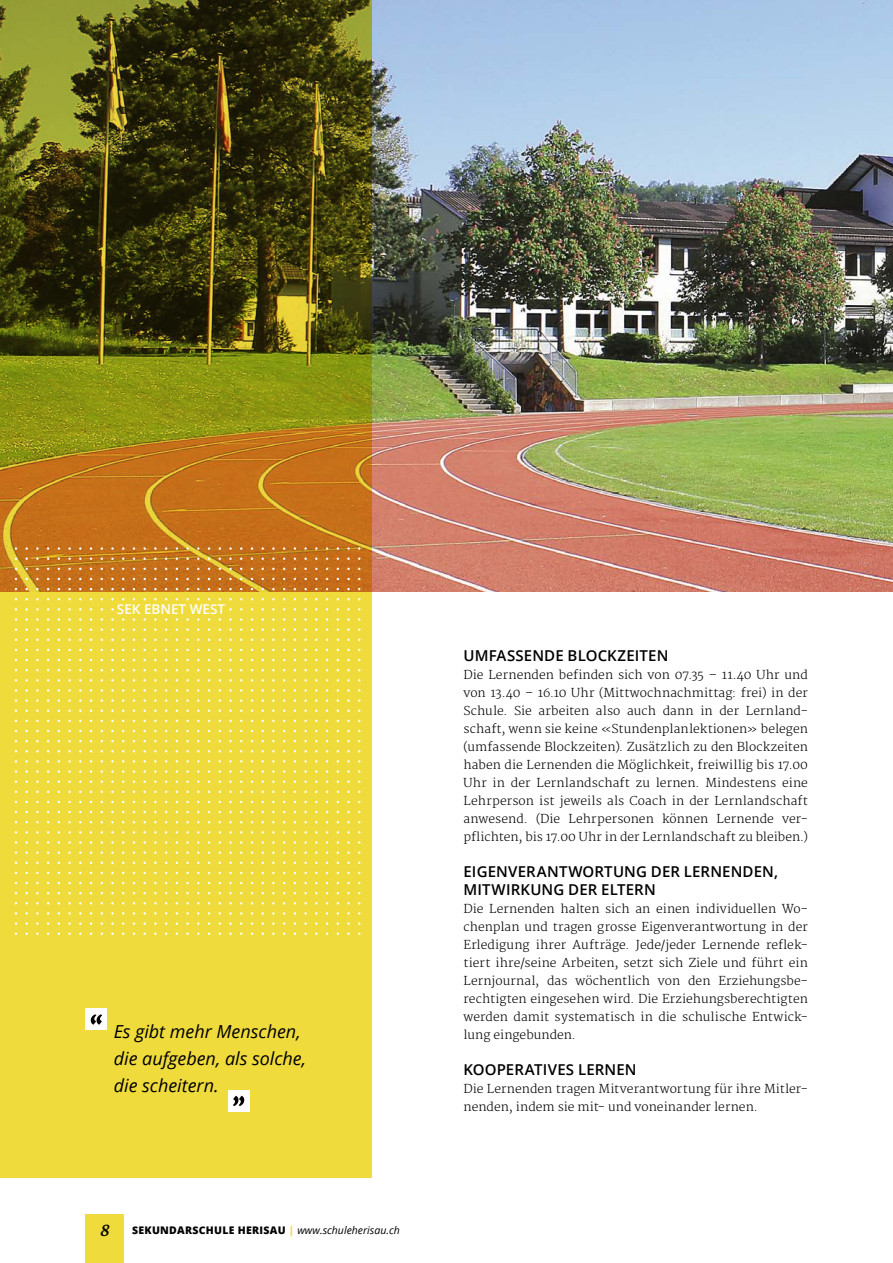
<style>
.page{position:relative;width:893px;height:1263px;background:#fff}
.page>*{position:absolute;margin:0;border:0;box-sizing:border-box;transform-origin:0 0}
.t1{font:italic 18px/27px "Open Sans";color:#000}
.t2{font:600 15px/18px "Open Sans";letter-spacing:.005em;color:#000}
.t3{font:italic 700 15px "Merriweather";color:#000}
.t4{font:600 13.5px "Open Sans";color:#fff}
.t5{font:300 12px/18px "Merriweather";letter-spacing:.005em;color:#000;text-align:justify}
.t6{font:800 10.5px "Open Sans";letter-spacing:.025em;color:#000}
.s1{color:#f0db3d}
.s2{font-weight:400;font-style:italic}
</style>
<div class="page">
<img style="left:371px;top:0;width:522px;height:592px">
<svg style="left:0;top:0;width:371px;height:1178px;background:#b09b2a"></svg>
<div style="left:85px;top:1008px;width:21px;height:22px;background:#fff"></div>
<svg style="left:91px;top:1014px;width:11px;height:11px"></svg>
<div style="left:229px;top:1090px;width:21px;height:22px;background:#fff"></div>
<svg style="left:233px;top:1096px;width:11px;height:10px"></svg>
<div style="left:117px;top:602px;width:110px;height:13px;background:#f0db3d"></div>
<div style="left:85px;top:1214px;width:38px;height:49px;background:#f0db3d"></div>
<p class="t4" style="left:117px;top:600px;width:110px">SEK EBNET WEST</p>
<p class="t1" style="left:114px;top:1018px;width:194px">Es gibt mehr Menschen, die aufgeben, als solche, die scheitern.</p>
<p class="t3" style="left:100px;top:1222px;width:15px">8</p>
<p class="t6" style="left:132px;top:1222px;width:269px">SEKUNDARSCHULE HERISAU <span class="s1">|</span> <span class="s2">www.schuleherisau.ch</span></p>
<p class="t2" style="left:463px;top:646px;width:206px">UMFASSENDE BLOCKZEITEN</p>
<p class="t5" style="left:463px;top:666px;width:346px">Die Lernenden befinden sich von 07.35 – 11.40 Uhr und von 13.40 – 16.10 Uhr (Mittwochnachmittag: frei) in der Schule. Sie arbeiten also auch dann in der Lernland&shy;schaft, wenn sie keine «Stundenplanlektionen» belegen (umfassende Blockzeiten). Zusätzlich zu den Blockzeiten haben die Lernenden die Möglichkeit, freiwillig bis 17.00<br>Uhr in der Lernlandschaft zu lernen. Mindestens eine Lehrperson ist jeweils als Coach in der Lernlandschaft anwesend. (Die Lehrpersonen können Lernende ver&shy;pflichten, bis 17.00 Uhr in der Lernlandschaft zu bleiben.)</p>
<p class="t2" style="left:463px;top:862px;width:316px">EIGENVERANTWORTUNG DER LERNENDEN,<br>MITWIRKUNG DER ELTERN</p>
<p class="t5" style="left:463px;top:900px;width:346px">Die Lernenden halten sich an einen individuellen Wo&shy;chenplan und tragen grosse Eigenverantwortung in der Erledigung ihrer Aufträge. Jede/jeder Lernende reflek&shy;tiert ihre/seine Arbeiten, setzt sich Ziele und führt ein Lernjournal, das wöchentlich von den Erziehungsbe&shy;rechtigten eingesehen wird. Die Erziehungsberechtigten werden damit systematisch in die schulische Entwick&shy;lung eingebunden.</p>
<p class="t2" style="left:463px;top:1060px;width:175px">KOOPERATIVES LERNEN</p>
<p class="t5" style="left:463px;top:1080px;width:346px">Die Lernenden tragen Mitverantwortung für ihre Mitler&shy;nenden, indem sie mit- und voneinander lernen.</p>
</div>
